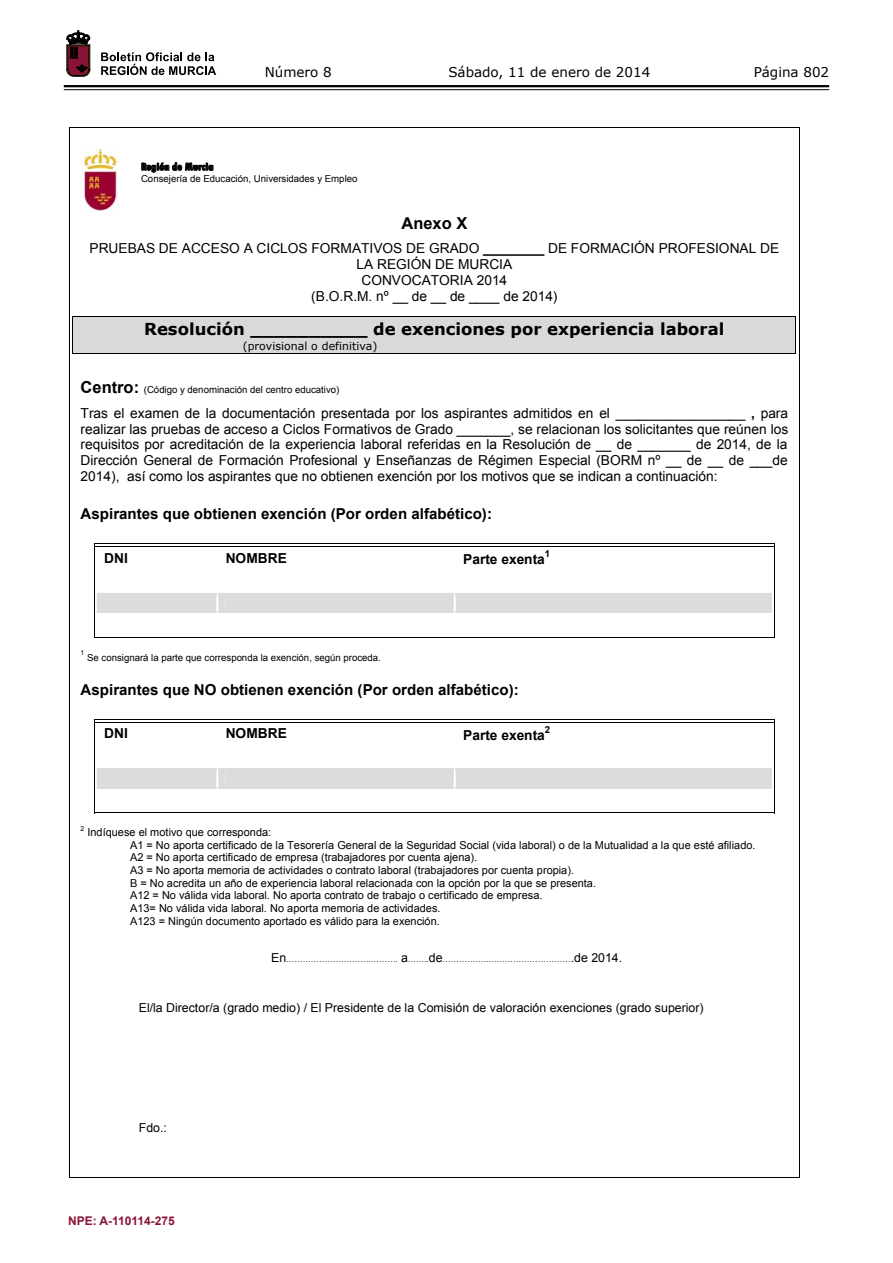
<style>
.page{position:relative;width:893px;height:1263px;background:#fff}
.page>*{position:absolute;margin:0;border:0;box-sizing:border-box;transform-origin:0 0}
.t1{font:700 16.5px "Verdana";color:#000}
.t2{font:700 16.5px "Arial";color:#000}
.t3{font:700 15.15px "Arial";color:#000}
.t4{font:13.8px/15.8px "Arial";color:#000;text-align:center}
.t5{font:700 13.8px "Arial";color:#000}
.t6{font:13.5px "Verdana";color:#000}
.t7{font:12.3px "Arial";color:#000}
.t8{font:700 12px "Arial";color:#891536}
.t9{font:10.95px/12.6px "Arial";color:#000}
.t10{font:10.95px "Verdana";color:#000}
.t11{font:800 condensed 10.95px "Tw Cen";color:#000}
.t12{font:9.6px "Arial";color:#000}
.t13{font:700 9.6px "Arial";color:#000}
.t14{font:8.25px "Arial";color:#000}
.t15{font:6.9px "Arial";color:#000}
.s1{font-weight:700}
.s2{font-weight:700;font-size:16.5px}
.s3{font-size:12.3px}
</style>
<div class="page">
<hr style="left:64px;top:85px;width:765px;height:2px;background:#000">
<hr style="left:64px;top:89px;width:765px;height:1px;background:#000">
<svg style="left:101px;top:52px;width:115px;height:23px"></svg>
<svg style="left:67px;top:31px;width:23px;height:45px"></svg>
<div style="left:73px;top:317px;width:723px;height:22px;background:#d9d9d9"></div>
<hr style="left:72px;top:316px;width:724px;height:1px;background:#000">
<div style="left:73px;top:339px;width:723px;height:14px;background:#d9d9d9"></div>
<hr style="left:72px;top:353px;width:724px;height:1px;background:#000">
<svg style="left:72px;top:317px;width:1px;height:36px"></svg>
<svg style="left:94px;top:543px;width:681px;height:95px"></svg>
<svg style="left:94px;top:719px;width:681px;height:94px"></svg>
<img style="left:81px;top:149px;width:37px;height:62px">
<svg style="left:142px;top:162px;width:71px;height:10px"></svg>
<hr style="left:69px;top:128px;width:731px;height:1px;background:#000">
<hr style="left:69px;top:128px;width:1px;height:1049px;background:#000">
<hr style="left:799px;top:128px;width:1px;height:1049px;background:#000">
<hr style="left:69px;top:1177px;width:731px;height:1px;background:#000">
<p class="t6" style="left:265px;top:62px;width:69px">Número 8</p>
<p class="t6" style="left:448px;top:62px;width:203px">Sábado, 11 de enero de 2014</p>
<p class="t6" style="left:754px;top:62px;width:77px">Página 802</p>
<p class="t11" style="left:141px;top:160px;width:74px">Región de Murcia</p>
<p class="t12" style="left:141px;top:172px;width:218px">Consejería de Educación, Universidades y Empleo</p>
<p class="t2" style="left:401px;top:212px;width:67px">Anexo X</p>
<p class="t4" style="left:90px;top:241px;width:691px">PRUEBAS DE ACCESO A CICLOS FORMATIVOS DE GRADO <span class="s1">________</span> DE FORMACIÓN PROFESIONAL DE LA REGIÓN DE MURCIA<br>CONVOCATORIA 2014<br>(B.O.R.M. nº __ de __ de ____ de 2014)</p>
<p class="t1" style="left:144px;top:317px;width:582px">Resolución __________ de exenciones por experiencia laboral</p>
<p class="t10" style="left:243px;top:338px;width:136px">(provisional o definitiva)</p>
<p class="t12" style="left:81px;top:384px;width:260px"><span class="s2">Centro:</span> (Código y denominación del centro educativo)</p>
<p class="t4" style="left:81px;top:405px;width:709px;text-align:justify">Tras el examen de la documentación presentada por los aspirantes admitidos en el _________________ <span class="s1">,</span> para realizar las pruebas de acceso a Ciclos Formativos de Grado _______, se relacionan los solicitantes que reúnen los requisitos por acreditación de la experiencia laboral referidas en la Resolución de __ de _______ de 2014, de la Dirección General de Formación Profesional y Enseñanzas de Régimen Especial (BORM nº __ de __ de ___de 2014), así como los aspirantes que no obtienen exención por los motivos que se indican a continuación:</p>
<p class="t3" style="left:81px;top:504px;width:413px">Aspirantes que obtienen exención (Por orden alfabético):</p>
<p class="t5" style="left:104px;top:549px;width:25px">DNI</p>
<p class="t5" style="left:226px;top:549px;width:63px">NOMBRE</p>
<p class="t5" style="left:463px;top:550px;width:83px">Parte exenta</p>
<p class="t13" style="left:545px;top:547px;width:7px">1</p>
<p class="t15" style="left:81px;top:648px;width:5px">1</p>
<p class="t12" style="left:87px;top:651px;width:295px">Se consignará la parte que corresponda la exención, según proceda.</p>
<p class="t3" style="left:81px;top:679px;width:440px">Aspirantes que NO obtienen exención (Por orden alfabético):</p>
<p class="t5" style="left:104px;top:724px;width:25px">DNI</p>
<p class="t5" style="left:226px;top:724px;width:63px">NOMBRE</p>
<p class="t5" style="left:463px;top:725px;width:83px">Parte exenta</p>
<p class="t13" style="left:545px;top:723px;width:7px">2</p>
<p class="t15" style="left:81px;top:824px;width:5px">2</p>
<p class="t9" style="left:130px;top:826px;width:627px;text-indent:-43px">Indíquese el motivo que corresponda:<br>A1 = No aporta certificado de la Tesorería General de la Seguridad Social (vida laboral) o de la Mutualidad a la que esté afiliado.<br>A2 = No aporta certificado de empresa (trabajadores por cuenta ajena).<br>A3 = No aporta memoria de actividades o contrato laboral (trabajadores por cuenta propia).<br>B = No acredita un año de experiencia laboral relacionada con la opción por la que se presenta.<br>A12 = No válida vida laboral. No aporta contrato de trabajo o certificado de empresa.<br>A13= No válida vida laboral. No aporta memoria de actividades.<br>A123 = Ningún documento aportado es válido para la exención.</p>
<p class="t14" style="left:271px;top:953px;width:353px"><span class="s3">En</span>………………………….………. <span class="s3">a</span>……..<span class="s3">de</span>……………..…………………………<span class="s3">.de 2014.</span></p>
<p class="t7" style="left:139px;top:999px;width:566px">El/la Director/a (grado medio) / El Presidente de la Comisión de valoración exenciones (grado superior)</p>
<p class="t7" style="left:139px;top:1120px;width:30px">Fdo.:</p>
<p class="t8" style="left:68px;top:1213px;width:108px">NPE: A-110114-275</p>
</div>
